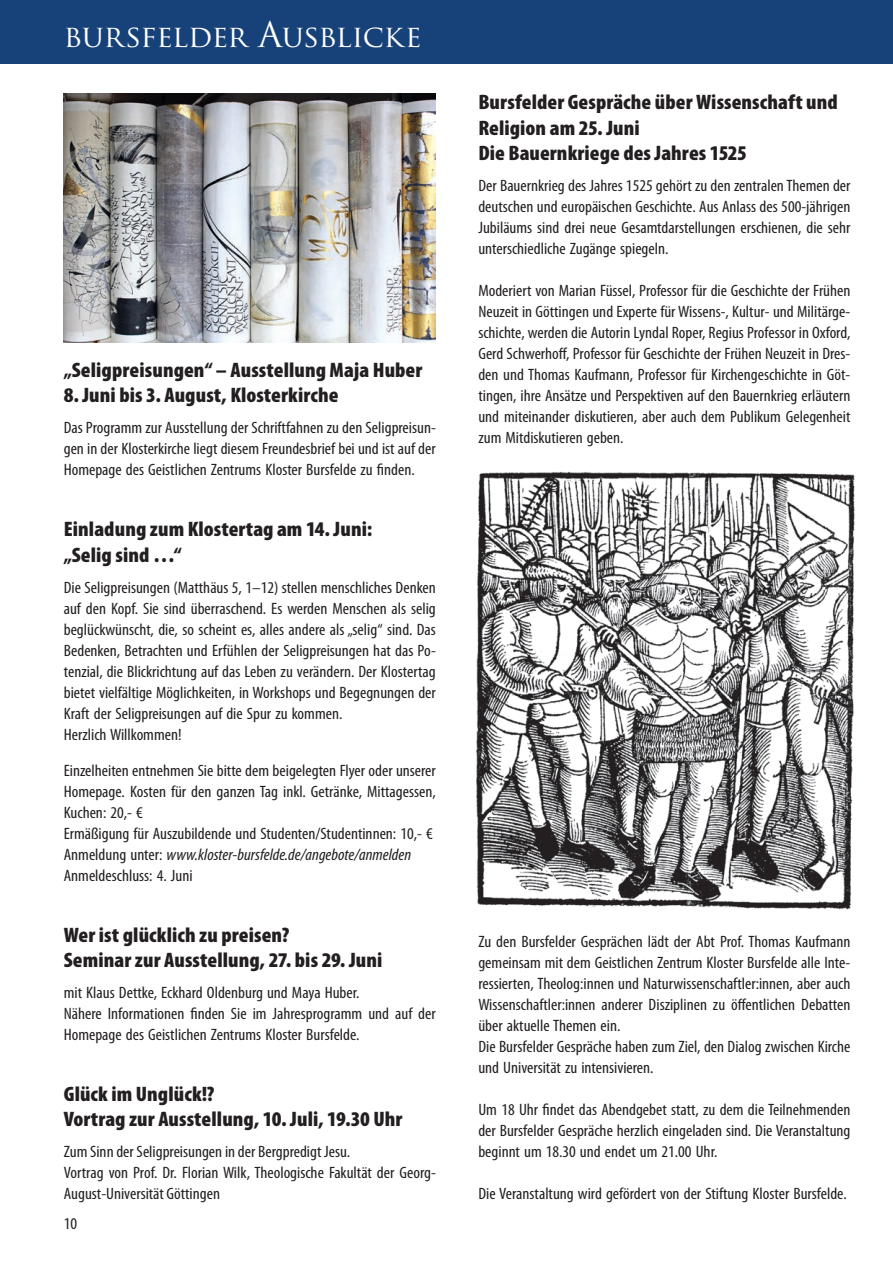
<style>
.page{position:relative;width:893px;height:1263px;background:#fff}
.page>*{position:absolute;margin:0;border:0;box-sizing:border-box;transform-origin:0 0}
.t1{font:30px "Trajan Pro";letter-spacing:-.015em;color:#fff}
.Head{font:900 condensed 21px/25.2px "Myriad Pro";letter-spacing:.005em;color:#231f20;scale:1.05 1}
.Text_Brief{font:condensed 16.5px/21px "Myriad Pro";color:#231f20;text-align:justify;scale:1.05 1}
.Head-2{font:condensed 16.5px/21px "Myriad Pro";color:#231f20;scale:1.05 1}
.Text_Brief-2{font:italic condensed 16.5px "Myriad Pro";color:#231f20;scale:1.05 1}
.s1{font-size:34.5px}
.s2{font-style:normal}
</style>
<div class="page">
<div style="left:0;top:0;width:893px;height:64px;background:#174279"></div>
<img style="left:64px;top:94px;width:372px;height:249px">
<img style="left:476px;top:471px;width:379px;height:439px">
<p class="t1" style="left:64px;top:17px;width:359px">bursfelder <span class="s1">A</span>usblicke</p>
<p class="Head" style="left:64px;top:357px;width:343px">„Seligpreisungen“ – Ausstellung Maja Huber</p>
<p class="Head" style="left:64px;top:382px;width:263px">8. Juni bis 3. August, Klosterkirche</p>
<p class="Text_Brief" style="left:64px;top:417px;width:356px">Das Programm zur Ausstellung der Schriftfahnen zu den Seligpreisun&shy;gen in der Klosterkirche liegt diesem Freundesbrief bei und ist auf der Homepage des Geistlichen Zentrums Kloster Bursfelde zu finden.</p>
<p class="Head" style="left:64px;top:516px;width:295px">Einladung zum Klostertag am 14. Juni:</p>
<p class="Head" style="left:64px;top:541px;width:114px">„Selig sind …“</p>
<p class="Text_Brief" style="left:64px;top:576px;width:356px">Die Seligpreisungen (Matthäus 5, 1–12) stellen menschliches Denken auf den Kopf. Sie sind überraschend. Es werden Menschen als selig beglückwünscht, die, so scheint es, alles andere als „selig“ sind. Das Bedenken, Betrachten und Erfühlen der Seligpreisungen hat das Po&shy;tenzial, die Blickrichtung auf das Leben zu verändern. Der Klostertag bietet vielfältige Möglichkeiten, in Workshops und Begegnungen der Kraft der Seligpreisungen auf die Spur zu kommen.</p>
<p class="Text_Brief" style="left:64px;top:723px;width:114px">Herzlich Willkommen!</p>
<p class="Text_Brief" style="left:64px;top:759px;width:356px">Einzelheiten entnehmen Sie bitte dem beigelegten Flyer oder unserer Homepage. Kosten für den ganzen Tag inkl. Getränke, Mittagessen, Kuchen: 20,- €</p>
<p class="Text_Brief" style="left:64px;top:822px;width:353px">Ermäßigung für Auszubildende und Studenten/Studentinnen: 10,- €</p>
<p class="Text_Brief-2" style="left:64px;top:844px;width:332px"><span class="s2">Anmeldung unter:</span> www.kloster-bursfelde.de/angebote/anmelden</p>
<p class="Text_Brief" style="left:64px;top:864px;width:124px">Anmeldeschluss: 4. Juni</p>
<p class="Head" style="left:64px;top:921px;width:216px">Wer ist glücklich zu preisen?</p>
<p class="Head" style="left:64px;top:947px;width:305px">Seminar zur Ausstellung, 27. bis 29. Juni</p>
<p class="Text_Brief" style="left:64px;top:982px;width:283px">mit Klaus Dettke, Eckhard Oldenburg und Maya Huber.</p>
<p class="Text_Brief" style="left:64px;top:1003px;width:356px">Nähere Informationen finden Sie im Jahresprogramm und auf der<br>Homepage des Geistlichen Zentrums Kloster Bursfelde.</p>
<p class="Head" style="left:64px;top:1081px;width:145px">Glück im Unglück!?</p>
<p class="Head" style="left:64px;top:1106px;width:324px">Vortrag zur Ausstellung, 10. Juli, 19.30 Uhr</p>
<p class="Head-2" style="left:64px;top:1141px;width:274px">Zum Sinn der Seligpreisungen in der Bergpredigt Jesu.</p>
<p class="Head-2" style="left:64px;top:1162px;width:356px">Vortrag von Prof. Dr. Florian Wilk, Theologische Fakultät der Georg-<br>August-Universität Göttingen</p>
<p class="Text_Brief" style="left:64px;top:1212px;width:14px">10</p>
<p class="Head" style="left:478px;top:89px;width:344px">Bursfelder Gespräche über Wissenschaft und<br>Religion am 25. Juni</p>
<p class="Head" style="left:478px;top:139px;width:257px">Die Bauernkriege des Jahres 1525</p>
<p class="Text_Brief" style="left:478px;top:175px;width:356px">Der Bauernkrieg des Jahres 1525 gehört zu den zentralen Themen der deutschen und europäischen Geschichte. Aus Anlass des 500-jährigen Jubiläums sind drei neue Gesamtdarstellungen erschienen, die sehr unterschiedliche Zugänge spiegeln.</p>
<p class="Text_Brief" style="left:478px;top:280px;width:356px">Moderiert von Marian Füssel, Professor für die Geschichte der Frühen Neuzeit in Göttingen und Experte für Wissens-, Kultur- und Militärge&shy;schichte, werden die Autorin Lyndal Roper, Regius Professor in Oxford, Gerd Schwerhoff, Professor für Geschichte der Frühen Neuzeit in Dres&shy;den und Thomas Kaufmann, Professor für Kirchengeschichte in Göt&shy;tingen, ihre Ansätze und Perspektiven auf den Bauernkrieg erläutern und miteinander diskutieren, aber auch dem Publikum Gelegenheit zum Mitdiskutieren geben.</p>
<p class="Text_Brief" style="left:478px;top:931px;width:356px">Zu den Bursfelder Gesprächen lädt der Abt Prof. Thomas Kaufmann gemeinsam mit dem Geistlichen Zentrum Kloster Bursfelde alle Inte&shy;ressierten, Theolog:innen und Naturwissenschaftler:innen, aber auch Wissenschaftler:innen anderer Disziplinen zu öffentlichen Debatten über aktuelle Themen ein.</p>
<p class="Text_Brief" style="left:478px;top:1036px;width:356px">Die Bursfelder Gespräche haben zum Ziel, den Dialog zwischen Kirche und Universität zu intensivieren.</p>
<p class="Text_Brief" style="left:478px;top:1099px;width:356px">Um 18 Uhr findet das Abendgebet statt, zu dem die Teilnehmenden der Bursfelder Gespräche herzlich eingeladen sind. Die Veranstaltung beginnt um 18.30 und endet um 21.00 Uhr.</p>
<p class="Text_Brief" style="left:478px;top:1183px;width:352px">Die Veranstaltung wird gefördert von der Stiftung Kloster Bursfelde.</p>
</div>
